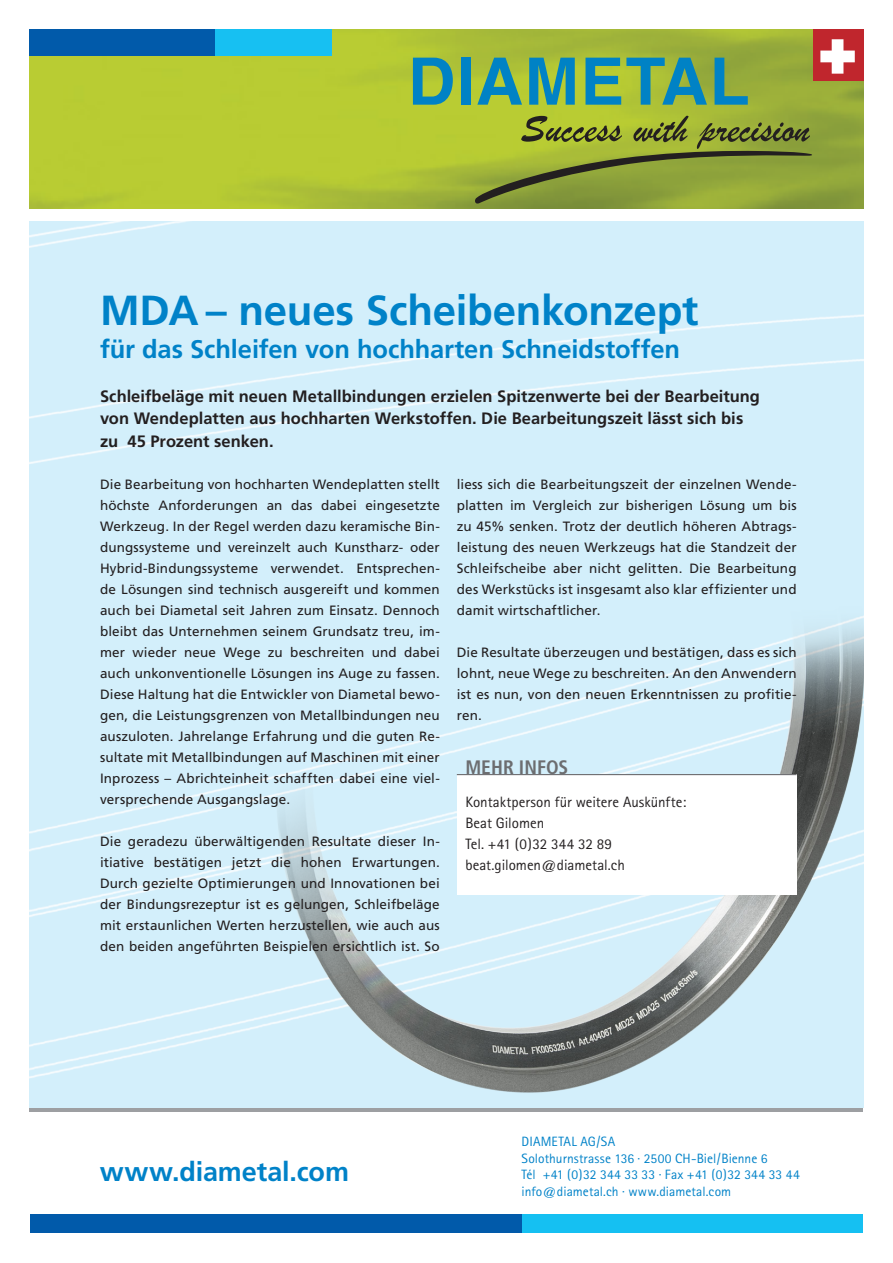
<style>
.page{position:relative;width:893px;height:1263px;background:#fff}
.page>*{position:absolute;margin:0;border:0;box-sizing:border-box;transform-origin:0 0}
.t1{font:700 42px "Frutiger";letter-spacing:-.005em;color:#0082c8}
.t2{font:700 27px "Frutiger";letter-spacing:-.005em;color:#0082c8}
.t3{font:700 25.5px "Frutiger";letter-spacing:-.005em;color:#0082c8}
.t4{font:700 condensed 19.5px "Frutiger";color:#6c6d70}
.t5{font:700 16.5px/22.5px "Frutiger";color:#231f20}
.t6{font:15px/21px "Rotis Sans Serif";color:#231f20}
.t7{font:13.5px/21px "Frutiger";letter-spacing:.01em;color:#231f20;text-align:justify}
.t8{font:13.5px/16.5px "Rotis Sans Serif";letter-spacing:.005em;color:#0082c8}
</style>
<div class="page">
<div style="left:30px;top:1214px;width:601px;height:19px;background:#015aaa"></div>
<div style="left:522px;top:1214px;width:341px;height:19px;background:#15c0f2"></div>
<img style="left:30px;top:30px;width:833px;height:178px">
<div style="left:813px;top:30px;width:50px;height:51px;background:#c0262d"></div>
<svg style="left:820px;top:39px;width:35px;height:35px"></svg>
<svg style="left:413px;top:58px;width:40px;height:47px;background:#479d8b"></svg>
<div style="left:461px;top:58px;width:10px;height:47px;background:#0082c5"></div>
<svg style="left:477px;top:58px;width:45px;height:47px;background:#5ea579"></svg>
<svg style="left:529px;top:58px;width:46px;height:47px;background:#3a9896"></svg>
<svg style="left:585px;top:58px;width:122px;height:47px;background:#59a27a"></svg>
<svg style="left:715px;top:58px;width:33px;height:47px;background:#579973"></svg>
<svg style="left:474px;top:116px;width:339px;height:88px;background:#8b9b35"></svg>
<div style="left:30px;top:30px;width:185px;height:26px;background:#015aaa"></div>
<div style="left:215px;top:30px;width:116px;height:26px;background:#17c0f2"></div>
<img style="left:78px;top:577px;width:785px;height:535px">
<div style="left:457px;top:774px;width:340px;height:121px;background:#fff"></div>
<hr style="left:457px;top:774px;width:340px;height:1px;background:#636366">
<h1 class="t1" style="left:100px;top:286px;width:600px">MDA – neues Scheibenkonzept</h1>
<h3 class="t3" style="left:100px;top:334px;width:581px">für das Schleifen von hochharten Schneidstoffen</h3>
<p class="t5" style="left:100px;top:384px;width:661px">Schleifbeläge mit neuen Metallbindungen erzielen Spitzenwerte bei der Bearbeitung von Wendeplatten aus hochharten Werkstoffen. Die Bearbeitungszeit lässt sich bis zu 45 Prozent senken.</p>
<p class="t7" style="left:100px;top:473px;width:341px">Die Bearbeitung von hochharten Wendeplatten stellt höchste Anforderungen an das dabei eingesetzte Werkzeug. In der Regel werden dazu keramische Bin&shy;dungssysteme und vereinzelt auch Kunstharz- oder Hybrid-Bindungssysteme verwendet. Entsprechen&shy;de Lösungen sind technisch ausgereift und kommen auch bei Diametal seit Jahren zum Einsatz. Dennoch bleibt das Unternehmen seinem Grundsatz treu, im&shy;mer wieder neue Wege zu beschreiten und dabei auch unkonventionelle Lösungen ins Auge zu fassen.<br>Diese Haltung hat die Entwickler von Diametal bewo&shy;gen, die Leistungsgrenzen von Metallbindungen neu auszuloten. Jahrelange Erfahrung und die guten Re&shy;sultate mit Metallbindungen auf Maschinen mit einer Inprozess – Abrichteinheit schafften dabei eine viel&shy;versprechende Ausgangslage.</p>
<p class="t7" style="left:100px;top:830px;width:341px">Die geradezu überwältigenden Resultate dieser In&shy;itiative bestätigen jetzt die hohen Erwartungen.<br>Durch gezielte Optimierungen und Innovationen bei der Bindungsrezeptur ist es gelungen, Schleifbeläge mit erstaunlichen Werten herzustellen, wie auch aus den beiden angeführten Beispielen ersichtlich ist. So</p>
<p class="t7" style="left:457px;top:473px;width:341px">liess sich die Bearbeitungszeit der einzelnen Wende&shy;platten im Vergleich zur bisherigen Lösung um bis zu 45% senken. Trotz der deutlich höheren Abtrags&shy;leistung des neuen Werkzeugs hat die Standzeit der Schleifscheibe aber nicht gelitten. Die Bearbeitung des Werkstücks ist insgesamt also klar effizienter und damit wirtschaftlicher.</p>
<p class="t7" style="left:457px;top:641px;width:341px">Die Resultate überzeugen und bestätigen, dass es sich lohnt, neue Wege zu beschreiten. An den Anwendern ist es nun, von den neuen Erkenntnissen zu profitie&shy;ren.</p>
<h3 class="t4" style="left:465px;top:756px;width:104px">MEHR INFOS</h3>
<p class="t6" style="left:465px;top:791px;width:223px">Kontaktperson für weitere Auskünfte:<br>Beat Gilomen<br>Tel. +41 (0)32 344 32 89 beat.gilomen@diametal.ch</p>
<h2 class="t2" style="left:100px;top:1156px;width:251px">www.diametal.com</h2>
<p class="t8" style="left:522px;top:1133px;width:280px">DIAMETAL AG/SA<br>Solothurnstrasse 136 · 2500 CH-Biel/Bienne 6<br>Tél +41 (0)32 344 33 33 · Fax +41 (0)32 344 33 44 info@diametal.ch · www.diametal.com</p>
</div>
